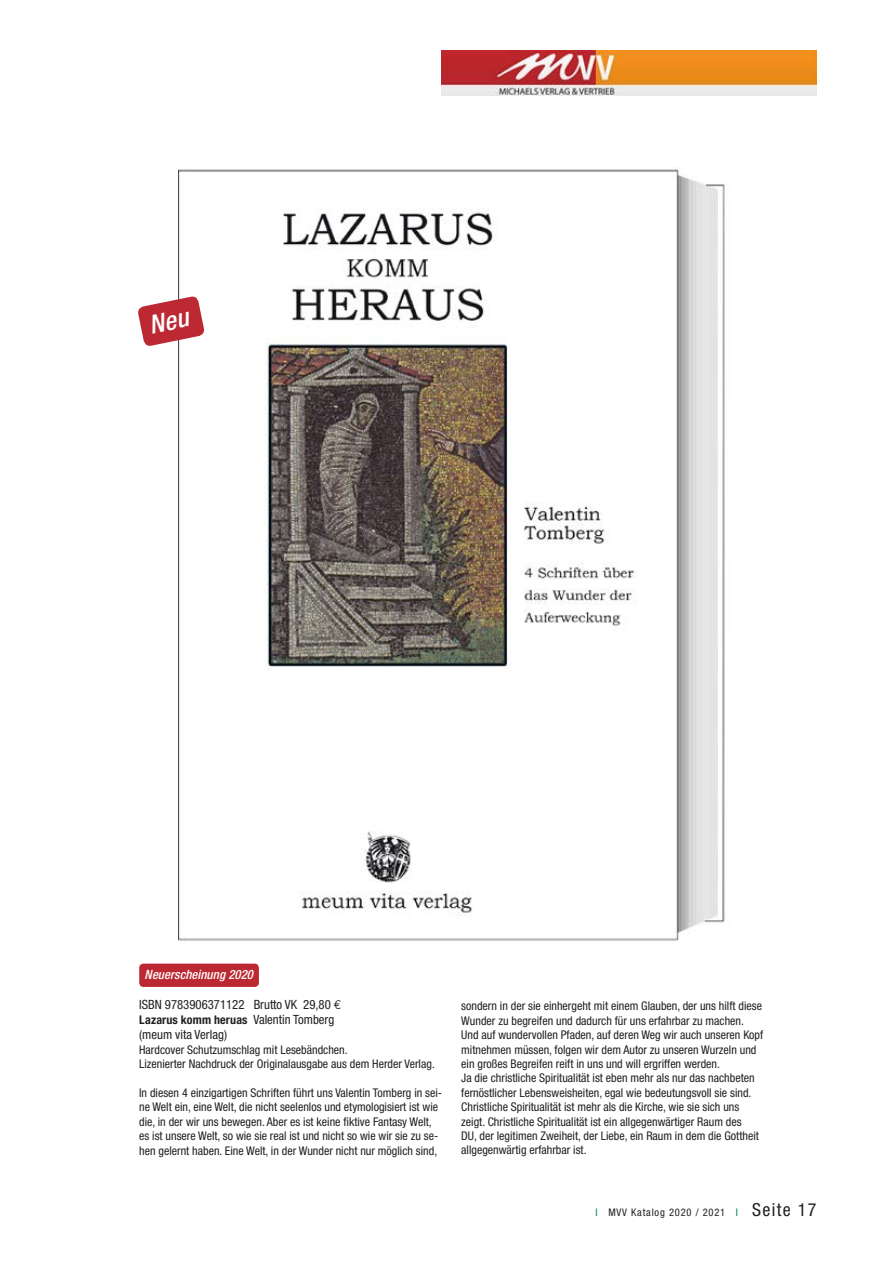
<style>
.page{position:relative;width:893px;height:1263px;background:#fff}
.page>*{position:absolute;margin:0;border:0;box-sizing:border-box;transform-origin:0 0}
.t1{font:condensed 12.75px "Helvetica Neue";color:#231f20}
.t2{font:italic 500 condensed 12.75px "Helvetica Neue";letter-spacing:.005em;color:#fff}
.t3{font:condensed 12px/14.4px "Helvetica Neue";color:#231f20}
.t4{font:700 condensed 12px "Helvetica Neue";letter-spacing:.015em;color:#231f20}
.t5{font:condensed 10.5px "Helvetica Neue";letter-spacing:.075em;color:#231f20}
.s1{font-family:"Euro Mono";font-stretch:normal}
.s2{font-weight:400;font-size:12.75px}
.s3{color:#018249}
.s4{font-size:18px}
</style>
<div class="page">
<img style="left:442px;top:50px;width:374px;height:45px">
<div style="left:139px;top:964px;width:120px;height:23px;background:#bc2933;border-radius:4px"></div>
<img style="left:179px;top:168px;width:546px;height:773px">
<svg style="left:138px;top:295px;width:67px;height:52px"></svg>
<p class="t2" style="left:145px;top:967px;width:110px">Neuerscheinung 2020</p>
<p class="t1" style="left:139px;top:997px;width:204px">ISBN 9783906371122 Brutto VK 29,80 <span class="s1">E</span></p>
<p class="t4" style="left:139px;top:1013px;width:197px">Lazarus komm heruas <span class="s2">Valentin Tomberg</span></p>
<p class="t1" style="left:139px;top:1027px;width:89px">(meum vita Verlag)</p>
<p class="t3" style="left:139px;top:1042px;width:297px">Hardcover Schutzumschlag mit Lesebändchen.<br>Lizenierter Nachdruck der Originalausgabe aus dem Herder Verlag.</p>
<p class="t3" style="left:139px;top:1085px;width:304px">In diesen 4 einzigartigen Schriften führt uns Valentin Tomberg in sei&shy;ne Welt ein, eine Welt, die nicht seelenlos und etymologisiert ist wie die, in der wir uns bewegen. Aber es ist keine fiktive Fantasy Welt, es ist unsere Welt, so wie sie real ist und nicht so wie wir sie zu se&shy;hen gelernt haben. Eine Welt, in der Wunder nicht nur möglich sind,</p>
<p class="t3" style="left:461px;top:999px;width:303px">sondern in der sie einhergeht mit einem Glauben, der uns hilft diese Wunder zu begreifen und dadurch für uns erfahrbar zu machen.<br>Und auf wundervollen Pfaden, auf deren Weg wir auch unseren Kopf mitnehmen müssen, folgen wir dem Autor zu unseren Wurzeln und ein großes Begreifen reift in uns und will ergriffen werden.<br>Ja die christliche Spiritualität ist eben mehr als nur das nachbeten fernöstlicher Lebensweisheiten, egal wie bedeutungsvoll sie sind.<br>Christliche Spiritualität ist mehr als die Kirche, wie sie sich uns zeigt. Christliche Spiritualität ist ein allgegenwärtiger Raum des<br>DU, der legitimen Zweiheit, der Liebe, ein Raum in dem die Gottheit allgegenwärtig erfahrbar ist.</p>
<p class="t5" style="left:595px;top:1206px;width:222px"><span class="s3">I</span> MVV Katalog 2020 / 2021 <span class="s3">I</span> <span class="s4">Seite 17</span></p>
</div>
